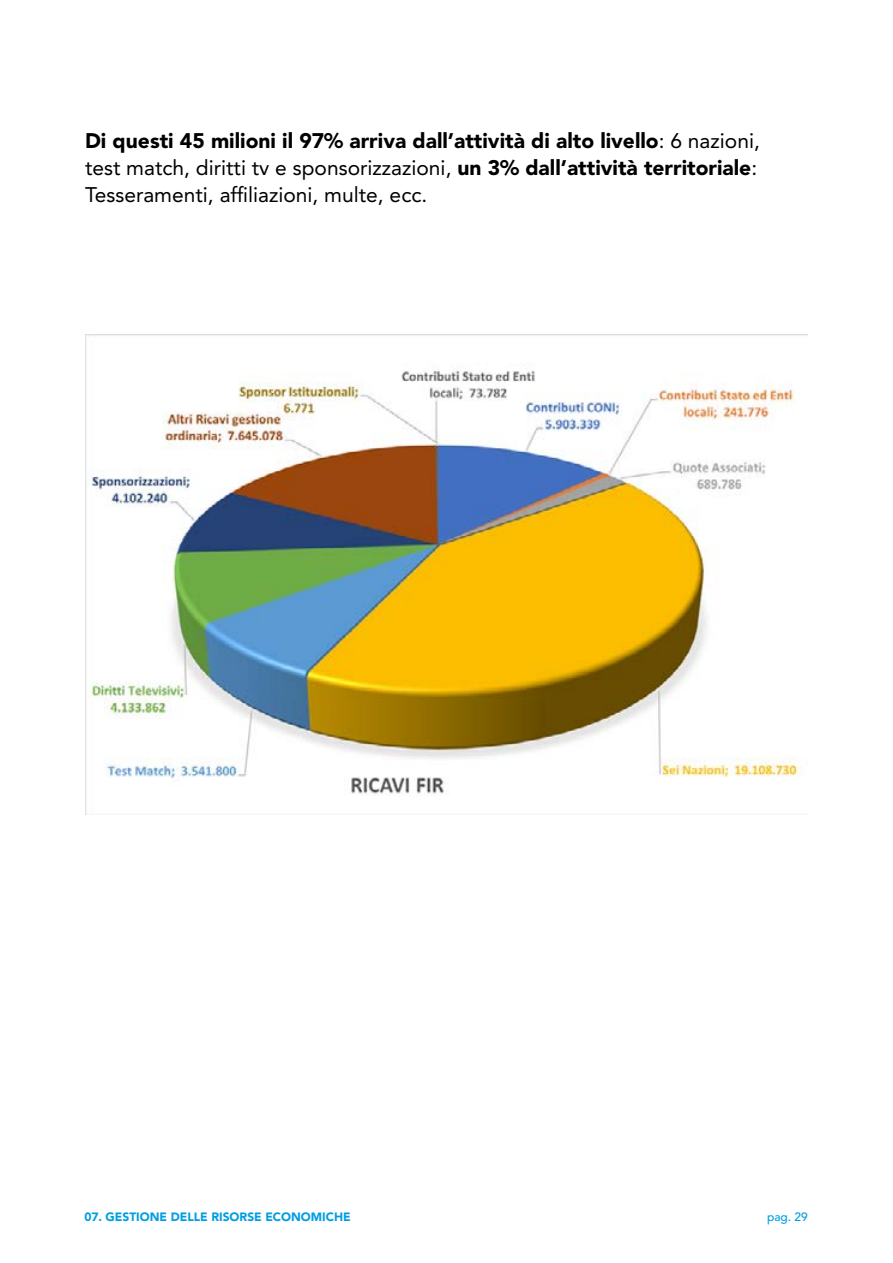
<style>
.page{position:relative;width:893px;height:1263px;background:#fff}
.page>*{position:absolute;margin:0;border:0;box-sizing:border-box;transform-origin:0 0}
.t1{font:21px/27px "Avenir LT Std";color:#000}
.t2{font:900 12px "Avenir LT Std";color:#009ee0}
.t3{font:500 12px "Avenir LT Std";color:#009ee0}
.s1{font-weight:900}
</style>
<div class="page">
<img style="left:85px;top:335px;width:723px;height:479px">
<p class="t1" style="left:85px;top:127px;width:676px"><span class="s1">Di questi 45 milioni il 97% arriva dall’attività di alto livello</span>: 6 nazioni, test match, diritti tv e sponsorizzazioni, <span class="s1">un 3% dall’attività territoriale</span>:<br>Tesseramenti, affiliazioni, multe, ecc.</p>
<p class="t2" style="left:84px;top:1210px;width:268px">07. GESTIONE DELLE RISORSE ECONOMICHE</p>
<p class="t3" style="left:767px;top:1210px;width:42px">pag. 29</p>
</div>
